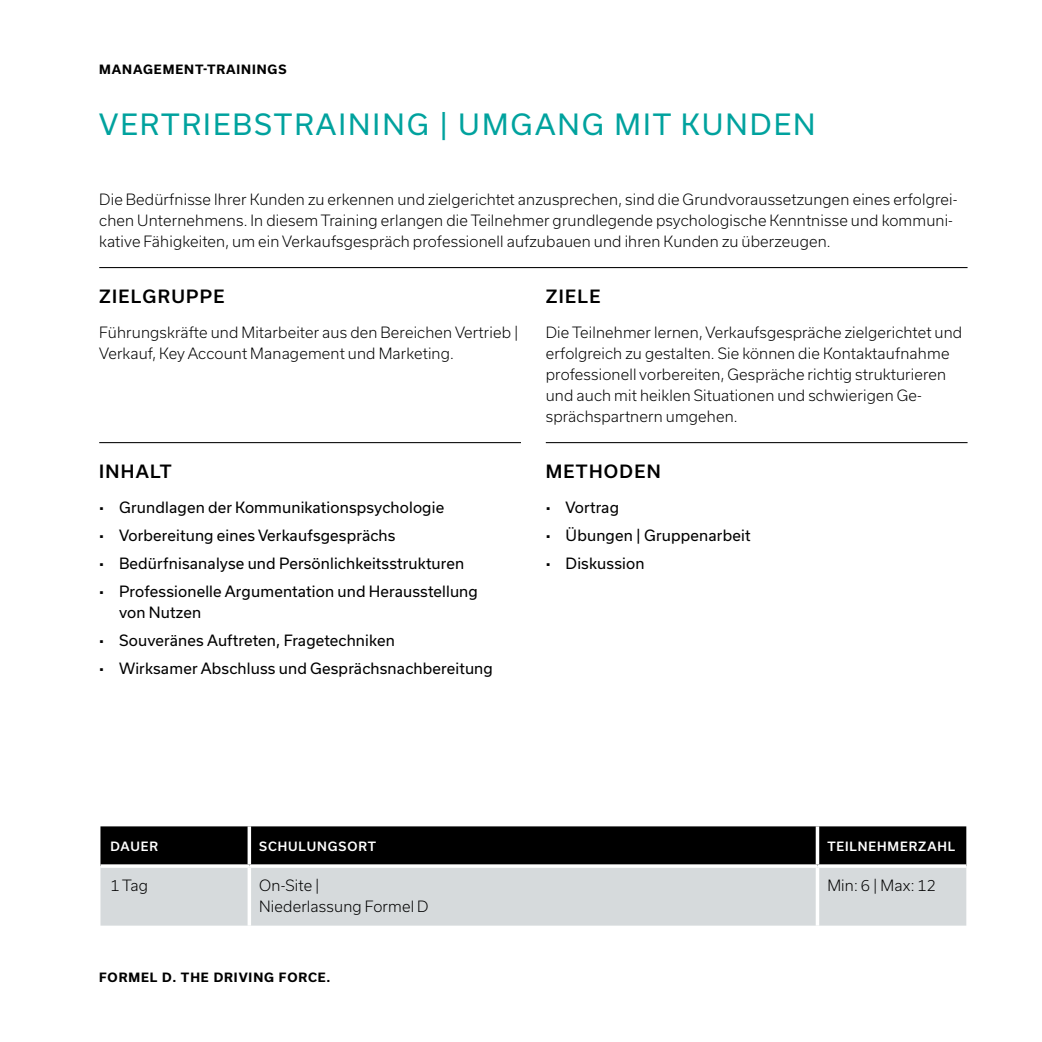
<style>
.page{position:relative;width:1042px;height:1042px;background:#fff}
.page>*{position:absolute;margin:0;border:0;box-sizing:border-box;transform-origin:0 0}
.t1{font:28px "Usual";letter-spacing:.075em;color:#00a29e}
.t2{font:500 17.5px "Usual";letter-spacing:.075em;color:#000}
.t3{font:300 14.88px/21px "Usual";letter-spacing:.01em;color:#000}
.t4{font:14.88px/28px "Usual";letter-spacing:.01em;color:#000}
.t5{font:700 12.25px "Usual";letter-spacing:.075em;color:#000}
.t6{font:500 12.25px "Usual";letter-spacing:.075em;color:#fff}
.s1{font-weight:800}
</style>
<div class="page">
<hr style="left:99px;top:267px;width:868px;height:1px;background:#000">
<hr style="left:99px;top:442px;width:422px;height:1px;background:#000">
<hr style="left:546px;top:442px;width:421px;height:1px;background:#000">
<div style="left:100px;top:826px;width:866px;height:38px;background:#000"></div>
<div style="left:100px;top:868px;width:866px;height:57px;background:#d6dadc"></div>
<hr style="left:248px;top:826px;width:3px;height:38px;background:#fff">
<hr style="left:816px;top:826px;width:3px;height:38px;background:#fff">
<svg style="left:100px;top:864px;width:149px;height:4px"></svg>
<svg style="left:249px;top:864px;width:568px;height:4px"></svg>
<hr style="left:248px;top:868px;width:3px;height:57px;background:#fff">
<svg style="left:817px;top:864px;width:149px;height:4px"></svg>
<hr style="left:816px;top:868px;width:3px;height:57px;background:#fff">
<p class="t5" style="left:99px;top:62px;width:189px">MANAGEMENT-TRAININGS</p>
<h1 class="t1" style="left:99px;top:109px;width:718px">VERTRIEBSTRAINING | UMGANG MIT KUNDEN</h1>
<p class="t3" style="left:99px;top:189px;width:860px">Die Bedürfnisse Ihrer Kunden zu erkennen und zielgerichtet anzusprechen, sind die Grundvoraussetzungen eines erfolgrei&shy;chen Unternehmens. In diesem Training erlangen die Teilnehmer grundlegende psychologische Kenntnisse und kommuni&shy;kative Fähigkeiten, um ein Verkaufsgespräch professionell aufzubauen und ihren Kunden zu überzeugen.</p>
<p class="t2" style="left:99px;top:287px;width:127px">ZIELGRUPPE</p>
<p class="t3" style="left:99px;top:322px;width:421px">Führungskräfte und Mitarbeiter aus den Bereichen Vertrieb |<br>Verkauf, Key Account Management und Marketing.</p>
<p class="t2" style="left:546px;top:287px;width:56px">ZIELE</p>
<p class="t3" style="left:546px;top:322px;width:418px">Die Teilnehmer lernen, Verkaufsgespräche zielgerichtet und erfolgreich zu gestalten. Sie können die Kontaktaufnahme professionell vorbereiten, Gespräche richtig strukturieren und auch mit heiklen Situationen und schwierigen Ge&shy;sprächspartnern umgehen.</p>
<p class="t2" style="left:546px;top:462px;width:116px">METHODEN</p>
<p class="t4" style="left:546px;top:494px;width:206px"><span class="s1">·</span> Vortrag<br><span class="s1">·</span> Übungen | Gruppenarbeit <span class="s1">·</span> Diskussion</p>
<p class="t2" style="left:99px;top:462px;width:74px">INHALT</p>
<p class="t4" style="left:99px;top:494px;width:380px"><span class="s1">·</span> Grundlagen der Kommunikationspsychologie<br><span class="s1">·</span> Vorbereitung eines Verkaufsgesprächs<br><span class="s1">·</span> Bedürfnisanalyse und Persönlichkeitsstrukturen<br><span class="s1">·</span> Professionelle Argumentation und Herausstellung</p>
<p class="t4" style="left:99px;top:599px;width:395px;text-indent:20px">von Nutzen<br><span class="s1">·</span> Souveränes Auftreten, Fragetechniken<br><span class="s1">·</span> Wirksamer Abschluss und Gesprächsnachbereitung</p>
<p class="t6" style="left:110px;top:839px;width:49px">DAUER</p>
<p class="t6" style="left:259px;top:839px;width:118px">SCHULUNGSORT</p>
<p class="t6" style="left:827px;top:839px;width:129px">TEILNEHMERZAHL</p>
<p class="t3" style="left:110px;top:875px;width:39px">1 Tag</p>
<p class="t3" style="left:259px;top:875px;width:171px">On-Site |<br>Niederlassung Formel D</p>
<p class="t3" style="left:827px;top:875px;width:110px">Min: 6 | Max: 12</p>
<p class="t5" style="left:99px;top:971px;width:233px">FORMEL D. THE DRIVING FORCE.</p>
</div>
